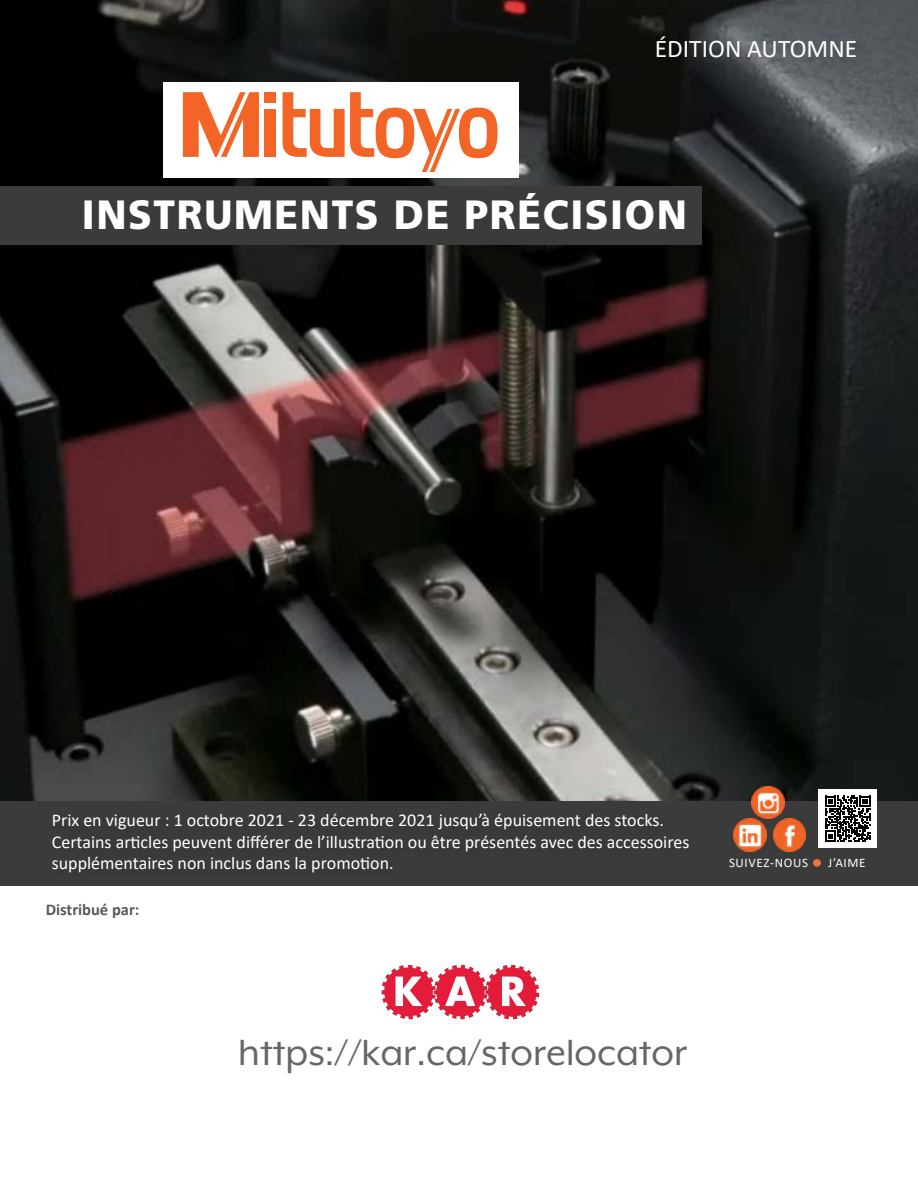
<style>
.page{position:relative;width:918px;height:1188px;background:#fff}
.page>*{position:absolute;margin:0;border:0;box-sizing:border-box;transform-origin:0 0}
.t1{font:42px "Mr Eaves XL Mod OT";color:#666}
.t2{font:900 40.95px "Mitutoyo Frutiger";letter-spacing:.04em;color:#fff}
.t3{font:700 40.35px "Georgia";color:#f37735}
.t4{font:25.5px "Calibri";color:#fff}
.t5{font:18px/21.6px "Calibri";color:#fff}
.t6{font:700 16.5px "Calibri";color:#575a58}
.t7{font:13.05px "Calibri";letter-spacing:.05em;color:#fff}
</style>
<div class="page">
<img style="left:0;top:0;width:918px;height:802px">
<div style="left:163px;top:82px;width:355px;height:96px;background:#fff"></div>
<svg style="left:283px;top:92px;width:215px;height:79px"></svg>
<div style="left:265px;top:92px;width:11px;height:11px;background:#f26527"></div>
<svg style="left:183px;top:92px;width:76px;height:65px"></svg>
<div style="left:265px;top:109px;width:11px;height:48px;background:#f26527"></div>
<div style="left:0;top:187px;width:702px;height:58px;background:#3c3b3b"></div>
<div style="left:0;top:802px;width:918px;height:84px;background:#3c3b3b"></div>
<div style="left:655px;top:34px;width:212px;height:35px;background:#000;opacity:.1"></div>
<div style="left:818px;top:790px;width:59px;height:58px;background:#fff"></div>
<svg style="left:825px;top:796px;width:45px;height:46px"></svg>
<img style="left:752px;top:786px;width:32px;height:33px">
<img style="left:734px;top:819px;width:32px;height:32px">
<img style="left:773px;top:819px;width:33px;height:32px">
<img style="left:381px;top:964px;width:159px;height:56px">
<h3 class="t4" style="left:655px;top:31px;width:204px">ÉDITION AUTOMNE</h3>
<h2 class="t2" style="left:82px;top:190px;width:607px">INSTRUMENTS DE PRÉCISION</h2>
<p class="t5" style="left:52px;top:809px;width:639px">Prix en vigueur : 1 octobre 2021 - 23 décembre 2021 jusqu’à épuisement des stocks.<br>Certains articles peuvent différer de l’illustration ou être présentés avec des accessoires supplémentaires non inclus dans la promotion.</p>
<p class="t6" style="left:46px;top:898px;width:95px">Distribué par:</p>
<p class="t7" style="left:729px;top:853px;width:81px">SUIVEZ-NOUS</p>
<h3 class="t3" style="left:810px;top:826px;width:15px">.</h3>
<p class="t7" style="left:828px;top:854px;width:39px">J’AIME</p>
<h1 class="t1" style="left:238px;top:1031px;width:451px">https://kar.ca/storelocator</h1>
</div>
